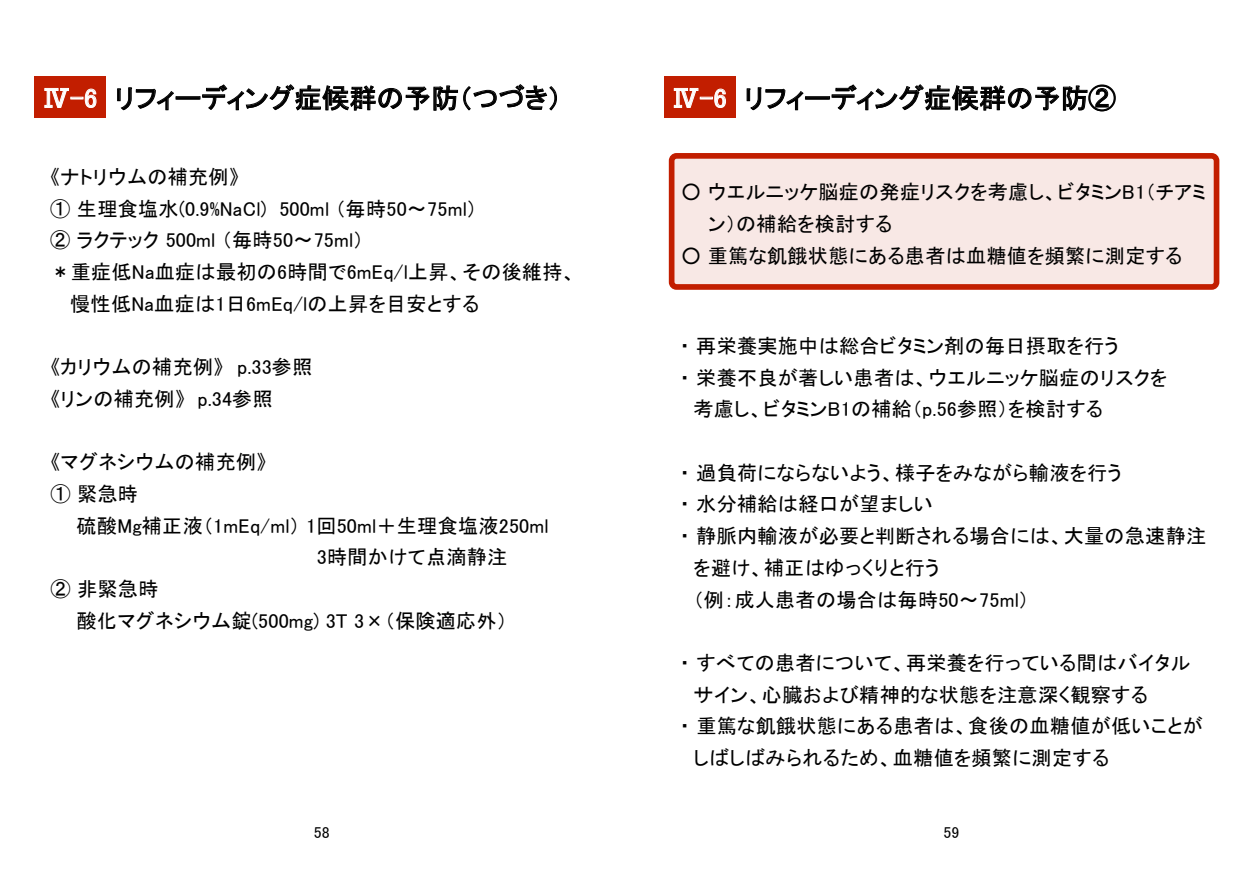
<style>
.page{position:relative;width:1259px;height:893px;background:#fff}
.page>*{position:absolute;margin:0;border:0;box-sizing:border-box;transform-origin:0 0}
.t1{font:27px "MS P Gothic";letter-spacing:-.005em;color:#000}
.t2{font:20.1px/31.7px "MS P Gothic";letter-spacing:.015em;color:#000}
.t3{font:15.9px "MS P Gothic";color:#000}
.s1{color:#fff}
</style>
<div class="page">
<div style="left:664px;top:76px;width:72px;height:42px;background:#c21e00"></div>
<svg style="left:673px;top:88px;width:53px;height:20px"></svg>
<svg style="left:746px;top:87px;width:57px;height:24px"></svg>
<div style="left:805px;top:96px;width:25px;height:3px;border:1px solid #000"></div>
<svg style="left:831px;top:84px;width:285px;height:28px"></svg>
<div style="left:671px;top:156px;width:545px;height:131px;background:#f8e8e5;border-radius:5px"></div>
<div style="left:669px;top:153px;width:550px;height:137px;border:6px solid #c21e00;border-radius:5px"></div>
<div style="left:35px;top:76px;width:71px;height:42px;background:#c21e00"></div>
<svg style="left:44px;top:88px;width:53px;height:20px"></svg>
<svg style="left:117px;top:87px;width:57px;height:24px"></svg>
<div style="left:176px;top:96px;width:24px;height:3px;border:1px solid #000"></div>
<svg style="left:202px;top:84px;width:355px;height:27px"></svg>
<h1 class="t1" style="left:43px;top:84px;width:520px"><span class="s1">Ⅳ-6</span> リフィーディング症候群の予防（つづき）</h1>
<p class="t2" style="left:50px;top:161px;width:190px">《ナトリウムの補充例》</p>
<p class="t2" style="left:50px;top:192px;width:428px">① 生理食塩水(0.9%NaCl) 500ml （毎時50〜75ml）</p>
<p class="t2" style="left:50px;top:224px;width:314px">② ラクテック 500ml （毎時50〜75ml）</p>
<p class="t2" style="left:50px;top:256px;width:527px">＊重症低Na血症は最初の6時間で6mEq/l上昇、その後維持、</p>
<p class="t2" style="left:70px;top:288px;width:411px">慢性低Na血症は1日6mEq/lの上昇を目安とする</p>
<p class="t2" style="left:50px;top:351px;width:263px">《カリウムの補充例》 p.33参照《リンの補充例》 p.34参照</p>
<p class="t2" style="left:50px;top:446px;width:218px">《マグネシウムの補充例》<br>① 緊急時</p>
<p class="t2" style="left:76px;top:510px;width:474px">硫酸Mg補正液（1mEq/ml） 1回50ml＋生理食塩液250ml</p>
<p class="t2" style="left:317px;top:541px;width:192px">3時間かけて点滴静注</p>
<p class="t2" style="left:50px;top:573px;width:109px">② 非緊急時</p>
<p class="t2" style="left:77px;top:605px;width:432px">酸化マグネシウム錠(500mg) 3T 3×（保険適応外）</p>
<p class="t3" style="left:314px;top:824px;width:17px">58</p>
<h1 class="t1" style="left:672px;top:84px;width:445px"><span class="s1">Ⅳ-6</span> リフィーディング症候群の予防②</h1>
<p class="t2" style="left:708px;top:176px;width:499px;text-indent:-27px">○ ウエルニッケ脳症の発症リスクを考慮し、ビタミンB1（チアミン）の補給を検討する</p>
<p class="t2" style="left:681px;top:240px;width:503px">○ 重篤な飢餓状態にある患者は血糖値を頻繁に測定する</p>
<p class="t2" style="left:680px;top:330px;width:440px">・再栄養実施中は総合ビタミン剤の毎日摂取を行う</p>
<p class="t2" style="left:680px;top:361px;width:489px">・栄養不良が著しい患者は、ウエルニッケ脳症のリスクを</p>
<p class="t2" style="left:693px;top:393px;width:411px">考慮し、ビタミンB1の補給（p.56参照）を検討する</p>
<p class="t2" style="left:680px;top:457px;width:443px">・過負荷にならないよう、様子をみながら輸液を行う</p>
<p class="t2" style="left:680px;top:488px;width:254px">・水分補給は経口が望ましい</p>
<p class="t2" style="left:680px;top:520px;width:528px">・静脈内輸液が必要と判断される場合には、大量の急速静注</p>
<p class="t2" style="left:693px;top:552px;width:247px">を避け、補正はゆっくりと行う</p>
<p class="t2" style="left:693px;top:583px;width:337px">（例：成人患者の場合は毎時50〜75ml）</p>
<p class="t2" style="left:680px;top:647px;width:512px">・すべての患者について、再栄養を行っている間はバイタル</p>
<p class="t2" style="left:693px;top:679px;width:456px">サイン、心臓および精神的な状態を注意深く観察する</p>
<p class="t2" style="left:680px;top:710px;width:524px">・重篤な飢餓状態にある患者は、食後の血糖値が低いことが</p>
<p class="t2" style="left:693px;top:742px;width:417px">しばしばみられるため、血糖値を頻繁に測定する</p>
<p class="t3" style="left:943px;top:824px;width:17px">59</p>
</div>
